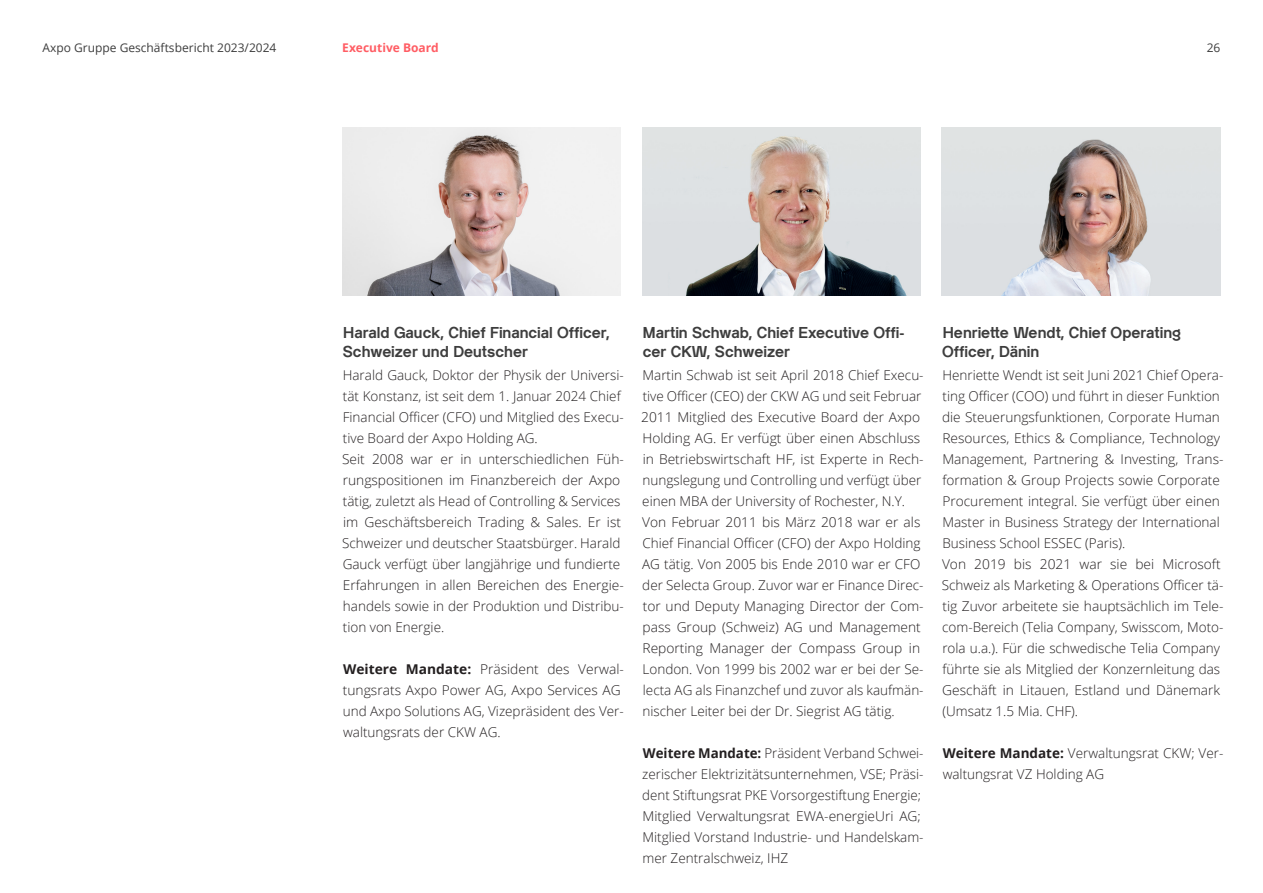
<style>
.page{position:relative;width:1263px;height:893px;background:#fff}
.page>*{position:absolute;margin:0;border:0;box-sizing:border-box;transform-origin:0 0}
.t1{font:700 15.75px/19.5px "Almarena";color:#3d3d3d}
.t2{font:300 13.5px/21px "Open Sans";color:#231f20}
.t3{font:12px "Open Sans";color:#3d3d3d}
.t4{font:700 12px "Open Sans";color:#ff5d64}
.s1{font-weight:700}
</style>
<div class="page">
<img style="left:942px;top:128px;width:278px;height:168px">
<img style="left:642px;top:128px;width:279px;height:168px">
<img style="left:342px;top:128px;width:279px;height:168px">
<p class="t3" style="left:43px;top:39px;width:235px">Axpo Gruppe Geschäftsbericht 2023/2024</p>
<p class="t4" style="left:342px;top:39px;width:98px">Executive Board</p>
<p class="t3" style="left:1207px;top:39px;width:15px">26</p>
<p class="t1" style="left:343px;top:322px;width:268px">Harald Gauck, Chief Financial Officer,<br>Schweizer und Deutscher</p>
<p class="t2" style="left:342px;top:364px;width:283px">Harald Gauck, Doktor der Physik der Universi&shy;tät Konstanz, ist seit dem 1. Januar 2024 Chief Financial Officer (CFO) und Mitglied des Execu&shy;tive Board der Axpo Holding AG.<br>Seit 2008 war er in unterschiedlichen Füh&shy;rungspositionen im Finanzbereich der Axpo tätig, zuletzt als Head of Controlling &amp; Services im Geschäftsbereich Trading &amp; Sales. Er ist Schweizer und deutscher Staatsbürger. Harald Gauck verfügt über langjährige und fundierte Erfahrungen in allen Bereichen des Energie&shy;handels sowie in der Produktion und Distribu&shy;tion von Energie.</p>
<p class="t2" style="left:343px;top:658px;width:283px"><span class="s1">Weitere Mandate:</span> Präsident des Verwal&shy;tungsrats Axpo Power AG, Axpo Services AG und Axpo Solutions AG, Vizepräsident des Ver&shy;waltungsrats der CKW AG.</p>
<p class="t1" style="left:643px;top:322px;width:263px">Martin Schwab, Chief Executive Offi&shy;cer CKW, Schweizer</p>
<p class="t2" style="left:641px;top:364px;width:284px">Martin Schwab ist seit April 2018 Chief Execu&shy;tive Officer (CEO) der CKW AG und seit Februar 2011 Mitglied des Executive Board der Axpo Holding AG. Er verfügt über einen Abschluss in Betriebswirtschaft HF, ist Experte in Rech&shy;nungslegung und Controlling und verfügt über einen MBA der University of Rochester, N.Y.<br>Von Februar 2011 bis März 2018 war er als Chief Financial Officer (CFO) der Axpo Holding AG tätig. Von 2005 bis Ende 2010 war er CFO der Selecta Group. Zuvor war er Finance Direc&shy;tor und Deputy Managing Director der Com&shy;pass Group (Schweiz) AG und Management Reporting Manager der Compass Group in London. Von 1999 bis 2002 war er bei der Se&shy;lecta AG als Finanzchef und zuvor als kaufmän&shy;nischer Leiter bei der Dr. Siegrist AG tätig.</p>
<p class="t2" style="left:642px;top:742px;width:283px"><span class="s1">Weitere Mandate:</span> Präsident Verband Schwei&shy;zerischer Elektrizitätsunternehmen, VSE; Präsi&shy;dent Stiftungsrat PKE Vorsorgestiftung Energie; Mitglied Verwaltungsrat EWA-energieUri AG; Mitglied Vorstand Industrie- und Handelskam&shy;mer Zentralschweiz, IHZ</p>
<p class="t1" style="left:942px;top:322px;width:240px">Henriette Wendt, Chief Operating<br>Officer, Dänin</p>
<p class="t2" style="left:942px;top:364px;width:283px">Henriette Wendt ist seit Juni 2021 Chief Opera&shy;ting Officer (COO) und führt in dieser Funktion die Steuerungsfunktionen, Corporate Human Resources, Ethics &amp; Compliance, Technology Management, Partnering &amp; Investing, Trans&shy;formation &amp; Group Projects sowie Corporate Procurement integral. Sie verfügt über einen Master in Business Strategy der International Business School ESSEC (Paris).<br>Von 2019 bis 2021 war sie bei Microsoft Schweiz als Marketing &amp; Operations Officer tä&shy;tig Zuvor arbeitete sie hauptsächlich im Tele&shy;com-Bereich (Telia Company, Swisscom, Moto&shy;rola u.a.). Für die schwedische Telia Company führte sie als Mitglied der Konzernleitung das Geschäft in Litauen, Estland und Dänemark (Umsatz 1.5 Mia. CHF).</p>
<p class="t2" style="left:943px;top:742px;width:282px"><span class="s1">Weitere Mandate:</span> Verwaltungsrat CKW; Ver&shy;waltungsrat VZ Holding AG</p>
</div>
